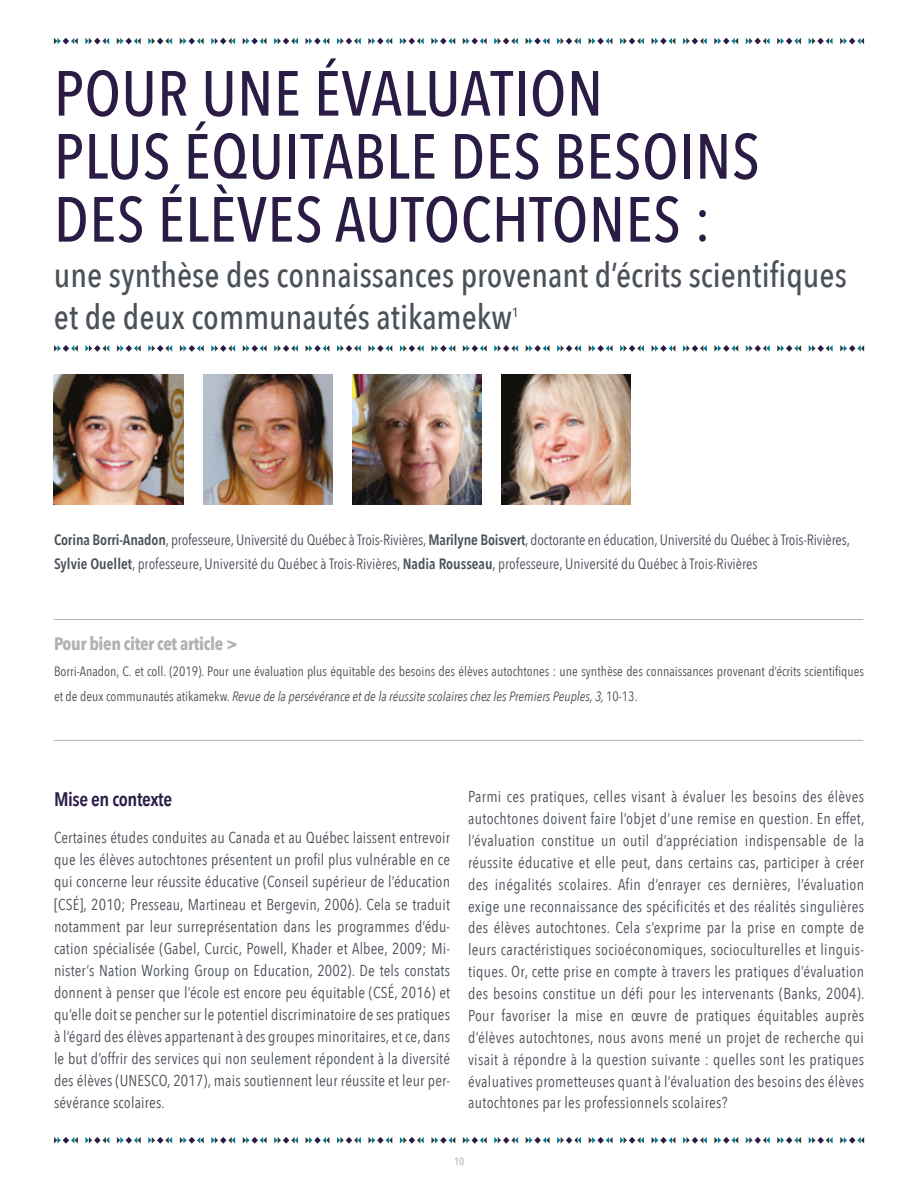
<style>
.page{position:relative;width:918px;height:1188px;background:#fff}
.page>*{position:absolute;margin:0;border:0;box-sizing:border-box;transform-origin:0 0}
.t1{font:500 63px/63px "Avenir Next Condensed";letter-spacing:.01em;color:#2a1c45}
.t2{font:500 34.5px/41.4px "Avenir Next Condensed";color:#4b5159}
.t3{font:600 19.5px "Avenir Next Condensed";letter-spacing:-.02em;color:#2a1c45}
.t4{font:700 18px "Avenir Next Condensed";letter-spacing:-.02em;color:#b3b2b2}
.t5{font:15.75px/21.9px "Avenir Next Condensed";letter-spacing:.01em;color:#4b5159;text-align:justify}
.t6{font:15px/24px "Avenir Next Condensed";letter-spacing:-.01em;color:#4b5159}
.t7{font:13.5px/25.5px "Avenir Next Condensed";color:#4b5159}
.t8{font:500 13.05px "Avenir Next Condensed";color:#4b5159}
.t9{font:500 10.5px "Avenir Next Condensed";color:#b3b2b2}
.s1{font-weight:600}
.s2{font-style:italic}
</style>
<div class="page">
<svg style="left:54px;top:38px;width:24px;height:6px"></svg>
<svg style="left:85px;top:38px;width:24px;height:6px"></svg>
<svg style="left:117px;top:38px;width:24px;height:6px"></svg>
<svg style="left:148px;top:38px;width:24px;height:6px"></svg>
<svg style="left:180px;top:38px;width:24px;height:6px"></svg>
<svg style="left:211px;top:38px;width:24px;height:6px"></svg>
<svg style="left:243px;top:38px;width:24px;height:6px"></svg>
<svg style="left:274px;top:38px;width:24px;height:6px"></svg>
<svg style="left:306px;top:38px;width:23px;height:6px"></svg>
<svg style="left:337px;top:38px;width:24px;height:6px"></svg>
<svg style="left:368px;top:38px;width:24px;height:6px"></svg>
<svg style="left:400px;top:38px;width:24px;height:6px"></svg>
<svg style="left:431px;top:38px;width:24px;height:6px"></svg>
<svg style="left:463px;top:38px;width:24px;height:6px"></svg>
<svg style="left:494px;top:38px;width:24px;height:6px"></svg>
<svg style="left:526px;top:38px;width:23px;height:6px"></svg>
<svg style="left:557px;top:38px;width:24px;height:6px"></svg>
<svg style="left:589px;top:38px;width:23px;height:6px"></svg>
<svg style="left:620px;top:38px;width:24px;height:6px"></svg>
<svg style="left:651px;top:38px;width:24px;height:6px"></svg>
<svg style="left:683px;top:38px;width:24px;height:6px"></svg>
<svg style="left:714px;top:38px;width:24px;height:6px"></svg>
<svg style="left:746px;top:38px;width:24px;height:6px"></svg>
<svg style="left:777px;top:38px;width:24px;height:6px"></svg>
<svg style="left:809px;top:38px;width:24px;height:6px"></svg>
<svg style="left:840px;top:38px;width:24px;height:6px"></svg>
<svg style="left:54px;top:345px;width:24px;height:7px"></svg>
<svg style="left:85px;top:345px;width:24px;height:7px"></svg>
<svg style="left:117px;top:345px;width:24px;height:7px"></svg>
<svg style="left:148px;top:345px;width:24px;height:7px"></svg>
<svg style="left:180px;top:345px;width:24px;height:7px"></svg>
<svg style="left:211px;top:345px;width:24px;height:7px"></svg>
<svg style="left:243px;top:345px;width:24px;height:7px"></svg>
<svg style="left:274px;top:345px;width:24px;height:7px"></svg>
<svg style="left:306px;top:345px;width:23px;height:7px"></svg>
<svg style="left:337px;top:345px;width:24px;height:7px"></svg>
<svg style="left:368px;top:345px;width:24px;height:7px"></svg>
<svg style="left:400px;top:345px;width:24px;height:7px"></svg>
<svg style="left:431px;top:345px;width:24px;height:7px"></svg>
<svg style="left:463px;top:345px;width:24px;height:7px"></svg>
<svg style="left:494px;top:345px;width:24px;height:7px"></svg>
<svg style="left:526px;top:345px;width:24px;height:7px"></svg>
<svg style="left:557px;top:345px;width:24px;height:7px"></svg>
<svg style="left:589px;top:345px;width:24px;height:7px"></svg>
<svg style="left:620px;top:345px;width:24px;height:7px"></svg>
<svg style="left:652px;top:345px;width:23px;height:7px"></svg>
<svg style="left:683px;top:345px;width:24px;height:7px"></svg>
<svg style="left:714px;top:345px;width:24px;height:7px"></svg>
<svg style="left:746px;top:345px;width:24px;height:7px"></svg>
<svg style="left:777px;top:345px;width:24px;height:7px"></svg>
<svg style="left:809px;top:345px;width:24px;height:7px"></svg>
<svg style="left:840px;top:345px;width:24px;height:7px"></svg>
<svg style="left:54px;top:1137px;width:24px;height:7px"></svg>
<svg style="left:85px;top:1137px;width:24px;height:7px"></svg>
<svg style="left:117px;top:1137px;width:24px;height:7px"></svg>
<svg style="left:148px;top:1137px;width:24px;height:7px"></svg>
<svg style="left:180px;top:1137px;width:24px;height:7px"></svg>
<svg style="left:211px;top:1137px;width:24px;height:7px"></svg>
<svg style="left:243px;top:1137px;width:24px;height:7px"></svg>
<svg style="left:274px;top:1137px;width:24px;height:7px"></svg>
<svg style="left:306px;top:1137px;width:23px;height:7px"></svg>
<svg style="left:337px;top:1137px;width:24px;height:7px"></svg>
<svg style="left:368px;top:1137px;width:24px;height:7px"></svg>
<svg style="left:400px;top:1137px;width:24px;height:7px"></svg>
<svg style="left:431px;top:1137px;width:24px;height:7px"></svg>
<svg style="left:463px;top:1137px;width:24px;height:7px"></svg>
<svg style="left:494px;top:1137px;width:24px;height:7px"></svg>
<svg style="left:526px;top:1137px;width:24px;height:7px"></svg>
<svg style="left:557px;top:1137px;width:24px;height:7px"></svg>
<svg style="left:589px;top:1137px;width:24px;height:7px"></svg>
<svg style="left:620px;top:1137px;width:24px;height:7px"></svg>
<svg style="left:652px;top:1137px;width:23px;height:7px"></svg>
<svg style="left:683px;top:1137px;width:24px;height:7px"></svg>
<svg style="left:714px;top:1137px;width:24px;height:7px"></svg>
<svg style="left:746px;top:1137px;width:24px;height:7px"></svg>
<svg style="left:777px;top:1137px;width:24px;height:7px"></svg>
<svg style="left:809px;top:1137px;width:24px;height:7px"></svg>
<svg style="left:840px;top:1137px;width:24px;height:7px"></svg>
<hr style="left:54px;top:740px;width:809px;height:1px;background:#b3b2b2">
<hr style="left:54px;top:619px;width:809px;height:1px;background:#b3b2b2">
<img style="left:501px;top:375px;width:130px;height:129px">
<img style="left:352px;top:375px;width:130px;height:129px">
<img style="left:203px;top:375px;width:130px;height:129px">
<img style="left:54px;top:375px;width:130px;height:129px">
<h1 class="t1" style="left:54px;top:62px;width:707px">POUR UNE ÉVALUATION<br>PLUS ÉQUITABLE DES BESOINS<br>DES ÉLÈVES AUTOCHTONES :</h1>
<h2 class="t2" style="left:54px;top:254px;width:794px">une synthèse des connaissances provenant d’écrits scientifiques et de deux communautés atikamekw</h2>
<p class="t8" style="left:512px;top:304px;width:8px">1</p>
<p class="t6" style="left:54px;top:527px;width:798px"><span class="s1">Corina Borri-Anadon</span>, professeure, Université du Québec à Trois-Rivières, <span class="s1">Marilyne Boisvert</span>, doctorante en éducation, Université du Québec à Trois-Rivières,<br><span class="s1">Sylvie Ouellet</span>, professeure, Université du Québec à Trois-Rivières, <span class="s1">Nadia Rousseau</span>, professeure, Université du Québec à Trois-Rivières</p>
<p class="t4" style="left:54px;top:633px;width:186px">Pour bien citer cet article &gt;</p>
<p class="t7" style="left:54px;top:658px;width:812px">Borri-Anadon, C. et coll. (2019). Pour une évaluation plus équitable des besoins des élèves autochtones : une synthèse des connaissances provenant d’écrits scientifiques et de deux communautés atikamekw. <span class="s2">Revue de la persévérance et de la réussite scolaires chez les Premiers Peuples, 3,</span> 10-13.</p>
<p class="t3" style="left:54px;top:782px;width:120px">Mise en contexte</p>
<p class="t5" style="left:54px;top:826px;width:398px">Certaines études conduites au Canada et au Québec laissent entrevoir que les élèves autochtones présentent un profil plus vulnérable en ce qui concerne leur réussite éducative (Conseil supérieur de l’éducation [CSÉ], 2010; Presseau, Martineau et Bergevin, 2006). Cela se traduit notamment par leur surreprésentation dans les programmes d’édu&shy;cation spécialisée (Gabel, Curcic, Powell, Khader et Albee, 2009; Mi&shy;nister’s Nation Working Group on Education, 2002). De tels constats donnent à penser que l’école est encore peu équitable (CSÉ, 2016) et qu’elle doit se pencher sur le potentiel discriminatoire de ses pratiques à l’égard des élèves appartenant à des groupes minoritaires, et ce, dans le but d’offrir des services qui non seulement répondent à la diversité des élèves (UNESCO, 2017), mais soutiennent leur réussite et leur per&shy;sévérance scolaires.</p>
<p class="t5" style="left:468px;top:785px;width:398px">Parmi ces pratiques, celles visant à évaluer les besoins des élèves autochtones doivent faire l’objet d’une remise en question. En effet, l’évaluation constitue un outil d’appréciation indispensable de la réussite éducative et elle peut, dans certains cas, participer à créer des inégalités scolaires. Afin d’enrayer ces dernières, l’évaluation exige une reconnaissance des spécificités et des réalités singulières des élèves autochtones. Cela s’exprime par la prise en compte de leurs caractéristiques socioéconomiques, socioculturelles et linguis&shy;tiques. Or, cette prise en compte à travers les pratiques d’évaluation des besoins constitue un défi pour les intervenants (Banks, 2004).<br>Pour favoriser la mise en œuvre de pratiques équitables auprès d’élèves autochtones, nous avons mené un projet de recherche qui visait à répondre à la question suivante : quelles sont les pratiques évaluatives prometteuses quant à l’évaluation des besoins des élèves autochtones par les professionnels scolaires?</p>
<p class="t9" style="left:454px;top:1155px;width:12px">10</p>
</div>
